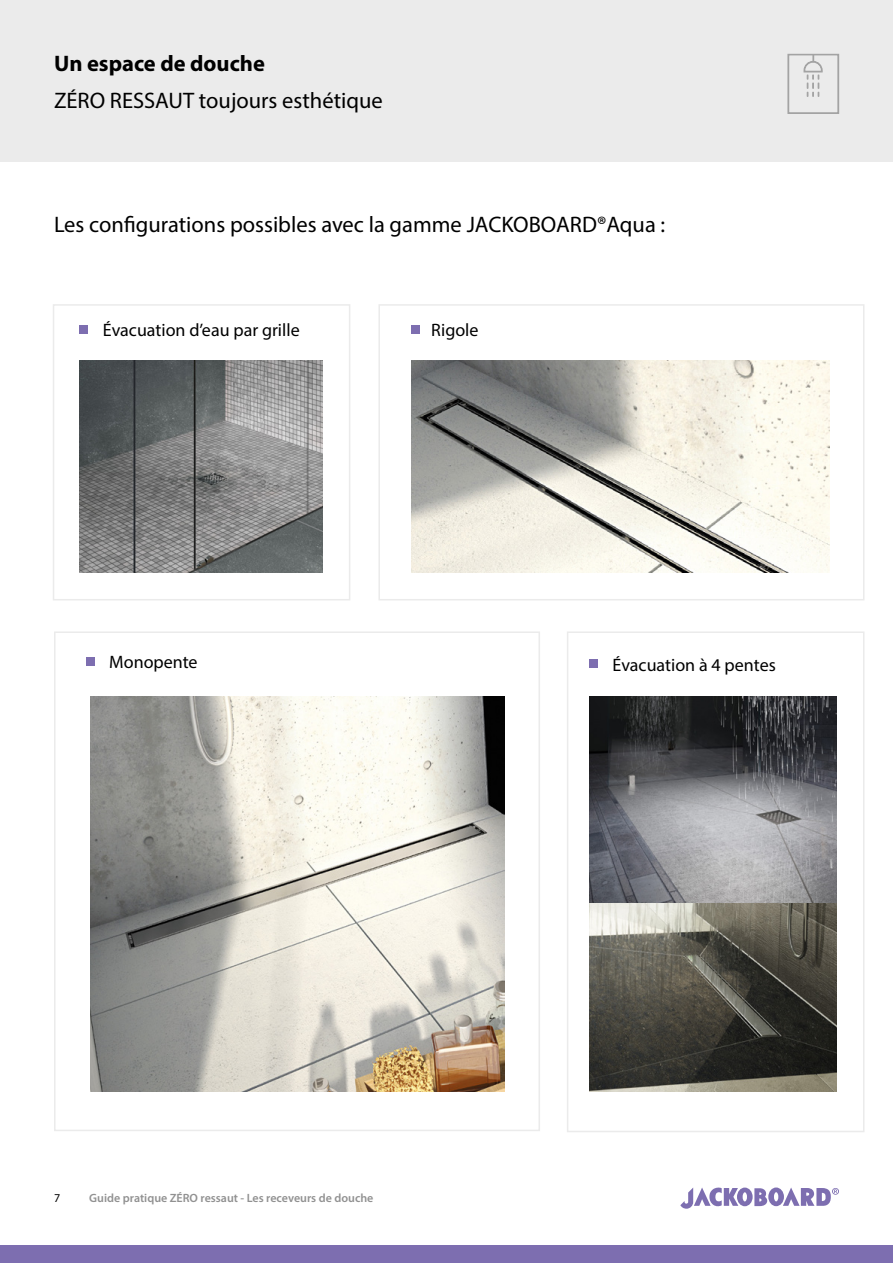
<style>
.page{position:relative;width:893px;height:1263px;background:#fff}
.page>*{position:absolute;margin:0;border:0;box-sizing:border-box;transform-origin:0 0}
.t1{font:22.5px "Myriad Pro";color:#000}
.t2{font:700 22.5px "Myriad Pro";color:#000}
.t3{font:18px "Myriad Pro";color:#000}
.t4{font:600 12px "Myriad Pro";color:#919191}
.t5{font:12px "Myriad Pro";color:#000}
</style>
<div class="page">
<div style="left:0;top:1245px;width:893px;height:18px;background:#7d6eb0"></div>
<svg style="left:680px;top:1187px;width:159px;height:22px"></svg>
<div style="left:0;top:0;width:893px;height:162px;background:#ebebeb"></div>
<svg style="left:788px;top:54px;width:51px;height:60px"></svg>
<img style="left:80px;top:360px;width:243px;height:212px">
<img style="left:589px;top:697px;width:248px;height:206px">
<div style="left:80px;top:325px;width:8px;height:9px;background:#7d6eb0"></div>
<div style="left:53px;top:304px;width:297px;height:296px;border:2px solid #ebebeb"></div>
<img style="left:589px;top:903px;width:248px;height:188px">
<div style="left:589px;top:659px;width:9px;height:9px;background:#7d6eb0"></div>
<div style="left:567px;top:631px;width:297px;height:501px;border:2px solid #ebebeb"></div>
<img style="left:411px;top:360px;width:418px;height:212px">
<div style="left:411px;top:325px;width:9px;height:8px;background:#7d6eb0"></div>
<div style="left:378px;top:304px;width:486px;height:296px;border:2px solid #ebebeb"></div>
<img style="left:91px;top:697px;width:414px;height:394px">
<div style="left:87px;top:657px;width:8px;height:9px;background:#7d6eb0"></div>
<div style="left:54px;top:631px;width:486px;height:500px;border:2px solid #ebebeb"></div>
<p class="t2" style="left:54px;top:49px;width:212px">Un espace de douche</p>
<p class="t1" style="left:54px;top:87px;width:330px">ZÉRO RESSAUT toujours esthétique</p>
<p class="t1" style="left:54px;top:210px;width:613px">Les configurations possibles avec la gamme JACKOBOARD®Aqua :</p>
<p class="t3" style="left:103px;top:319px;width:198px">Évacuation d’eau par grille</p>
<p class="t3" style="left:109px;top:651px;width:90px">Monopente</p>
<p class="t3" style="left:431px;top:319px;width:49px">Rigole</p>
<p class="t3" style="left:613px;top:653px;width:165px">Évacuation à 4 pentes</p>
<p class="t5" style="left:54px;top:1190px;width:8px">7</p>
<p class="t4" style="left:89px;top:1190px;width:286px">Guide pratique ZÉRO ressaut - Les receveurs de douche</p>
</div>
